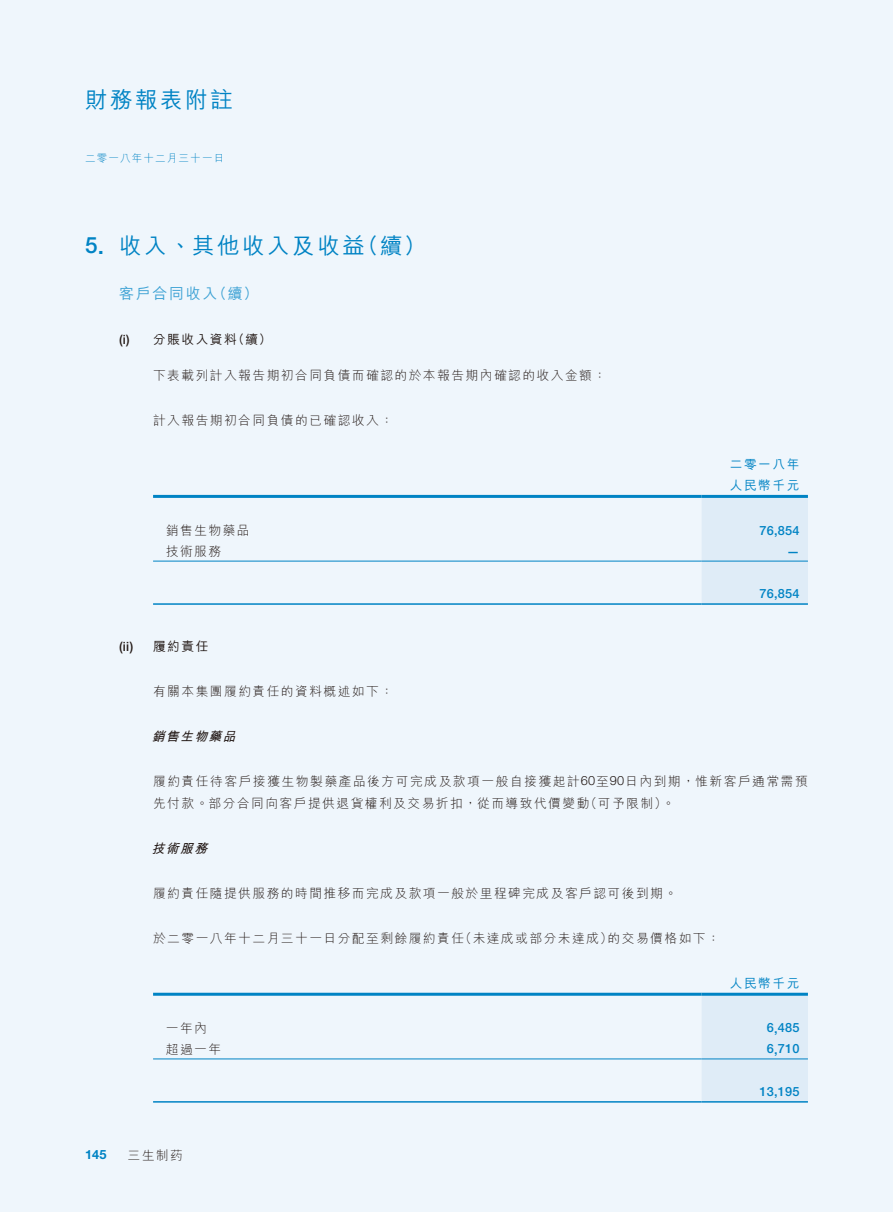
<style>
.page{position:relative;width:893px;height:1212px;background:#eff6fc}
.page>*{position:absolute;margin:0;border:0;box-sizing:border-box;transform-origin:0 0}
.t1{font:500 22.5px "M Hei HK";letter-spacing:.115em;color:#0083c4}
.t2{font:500 22.5px "Helvetica Neue";color:#0083c4}
.t3{font:500 15px "M Hei HK";letter-spacing:.115em;color:#3ca1d4}
.t4{font:300 12.75px/22.5px "M Hei HK";letter-spacing:.115em;color:#231916}
.t5{font:500 12.75px "Helvetica Neue";letter-spacing:.015em;color:#0083c4}
.t6{font:500 12.75px/21px "M Hei HK";letter-spacing:.115em;color:#0083c4}
.t7{font:500 12.75px "M Hei HK";letter-spacing:.115em;color:#231916}
.t8{font:italic 700 12.75px "M Hei HK";color:#231916}
.t9{font:500 12.75px "Helvetica Neue";color:#231916}
.t10{font:700 12.75px "Helvetica Neue";color:#0083c4}
.t11{font:300 10.5px "M Hei HK";letter-spacing:.115em;color:#0083c4}
.s1{font-family:"Helvetica Neue"}
</style>
<div class="page">
<div style="left:702px;top:498px;width:106px;height:105px;background:#dfecf7"></div>
<hr style="left:153px;top:495px;width:549px;height:3px;background:#0083c4">
<hr style="left:702px;top:495px;width:106px;height:3px;background:#0083c4">
<hr style="left:153px;top:561px;width:549px;height:1px;background:#0083c4">
<hr style="left:702px;top:561px;width:106px;height:1px;background:#0083c4">
<hr style="left:153px;top:603px;width:549px;height:2px;background:#0083c4">
<hr style="left:702px;top:603px;width:106px;height:2px;background:#0083c4">
<div style="left:702px;top:996px;width:106px;height:105px;background:#dfecf7"></div>
<hr style="left:153px;top:993px;width:549px;height:3px;background:#0083c4">
<hr style="left:702px;top:993px;width:106px;height:3px;background:#0083c4">
<hr style="left:153px;top:1059px;width:549px;height:1px;background:#0083c4">
<hr style="left:702px;top:1059px;width:106px;height:1px;background:#0083c4">
<hr style="left:153px;top:1101px;width:549px;height:1px;background:#0083c4">
<hr style="left:702px;top:1101px;width:106px;height:1px;background:#0083c4">
<h1 class="t1" style="left:85px;top:84px;width:149px">財務報表附註</h1>
<p class="t11" style="left:85px;top:151px;width:141px">二零一八年十二月三十一日</p>
<h1 class="t2" style="left:85px;top:232px;width:21px">5.</h1>
<h1 class="t1" style="left:119px;top:229px;width:247px">收入、其他收入及收益</h1>
<h1 class="t1" style="left:356px;top:229px;width:72px">（續(</h1>
<p class="t3" style="left:119px;top:283px;width:100px">客戶合同收入</p>
<p class="t3" style="left:212px;top:283px;width:48px">（續(</p>
<p class="t9" style="left:119px;top:332px;width:12px">) i(</p>
<p class="t9" style="left:119px;top:638px;width:16px">i i( )</p>
<p class="t7" style="left:153px;top:330px;width:85px">分賬收入資料</p>
<p class="t7" style="left:232px;top:330px;width:41px">（續(</p>
<p class="t4" style="left:153px;top:363px;width:455px">下表載列計入報告期初合同負債而確認的於本報告期內確認的收入金額：</p>
<p class="t4" style="left:153px;top:408px;width:242px">計入報告期初合同負債的已確認收入：</p>
<p class="t4" style="left:166px;top:519px;width:85px">銷售生物藥品</p>
<p class="t4" style="left:166px;top:540px;width:57px">技術服務</p>
<p class="t7" style="left:153px;top:637px;width:57px">履約責任</p>
<p class="t6" style="left:730px;top:453px;width:71px">二零一八年人民幣千元</p>
<p class="t5" style="left:759px;top:522px;width:41px">76,854</p>
<p class="t5" style="left:787px;top:544px;width:14px">—</p>
<p class="t5" style="left:760px;top:586px;width:41px">76,854</p>
<p class="t4" style="left:153px;top:679px;width:242px">有關本集團履約責任的資料概述如下：</p>
<p class="t8" style="left:152px;top:727px;width:90px">銷售生物藥品</p>
<p class="t4" style="left:662px;top:769px;width:147px;text-indent:-509px">履約責任待客戶接獲生物製藥產品後方可完成及款項一般自接獲起計<span class="s1">60</span>至<span class="s1">90</span>日內到期，惟新客戶通常需預。</p>
<p class="t4" style="left:153px;top:792px;width:438px">先付款。部分合同向客戶提供退貨權利及交易折扣，從而導致代價變動</p>
<p class="t8" style="left:152px;top:839px;width:61px">技術服務</p>
<p class="t4" style="left:153px;top:882px;width:526px">履約責任隨提供服務的時間推移而完成及款項一般於里程碑完成及客戶認可後到期。</p>
<p class="t4" style="left:608px;top:927px;width:114px">的交易價格如下：</p>
<p class="t4" style="left:584px;top:792px;width:84px">（可予限制(</p>
<p class="t4" style="left:459px;top:927px;width:155px">（未達成或部分未達成）</p>
<p class="t4" style="left:153px;top:927px;width:313px">於二零一八年十二月三十一日分配至剩餘履約責任</p>
<p class="t4" style="left:166px;top:1017px;width:43px">一年內</p>
<p class="t4" style="left:166px;top:1038px;width:57px">超過一年</p>
<p class="t6" style="left:730px;top:972px;width:71px">人民幣千元</p>
<p class="t5" style="left:767px;top:1020px;width:34px">6,485</p>
<p class="t5" style="left:767px;top:1041px;width:34px">6,710</p>
<p class="t5" style="left:759px;top:1084px;width:41px">13,195</p>
<p class="t10" style="left:85px;top:1147px;width:23px">145</p>
<p class="t4" style="left:128px;top:1143px;width:57px">三生制药</p>
</div>
